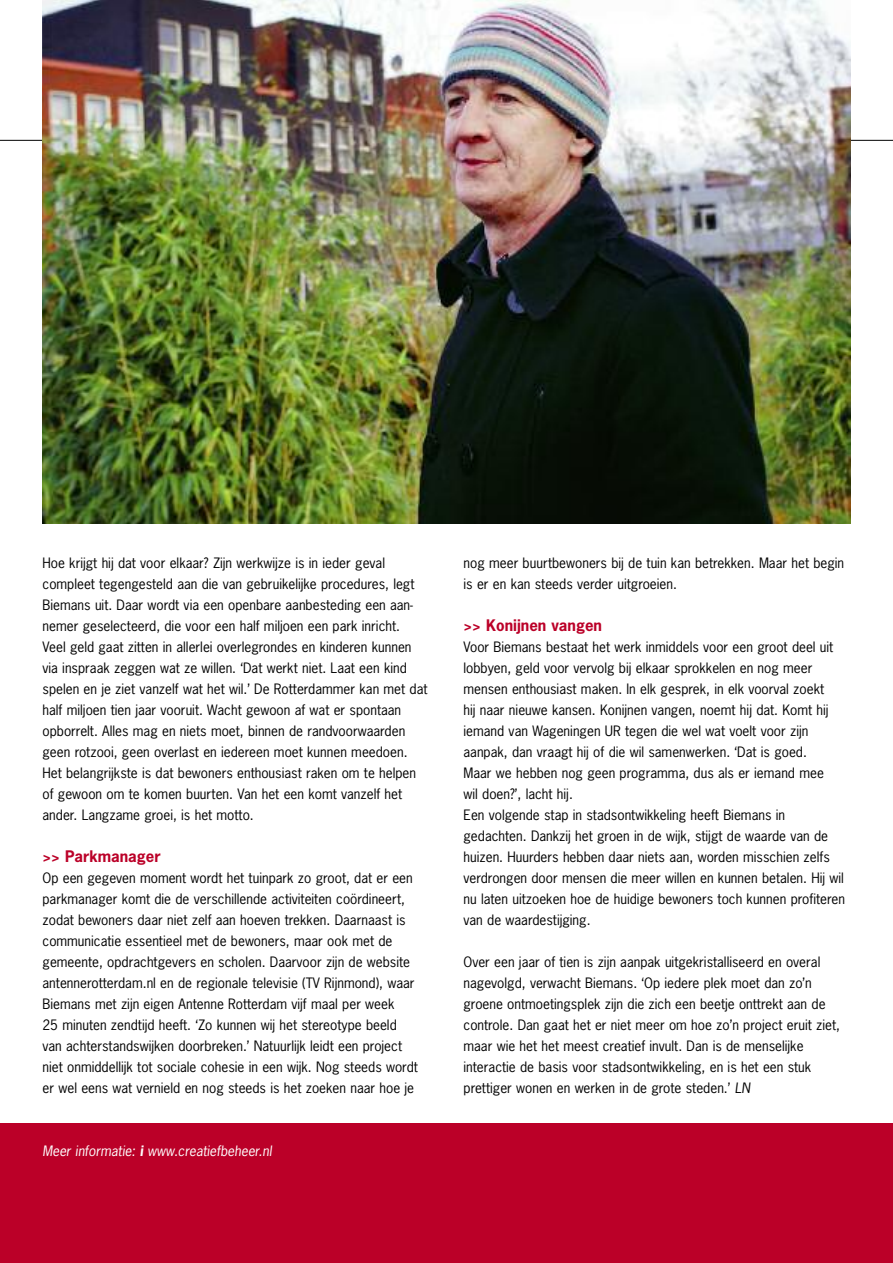
<style>
.page{position:relative;width:893px;height:1263px;background:#fff}
.page>*{position:absolute;margin:0;border:0;box-sizing:border-box;transform-origin:0 0}
.t1{font:700 15px "News Gothic";color:#bb0028}
.t2{font:13.5px/21px "News Gothic";color:#000}
.t3{font:italic 13.5px "News Gothic";color:#fff}
.s1{font-weight:700}
.s2{font-style:italic}
</style>
<div class="page">
<div style="left:0;top:1123px;width:893px;height:140px;background:#bb0028"></div>
<hr style="left:0;top:140px;width:893px;height:1px;background:#000">
<img style="left:43px;top:0;width:807px;height:524px">
<p class="t2" style="left:43px;top:552px;width:387px">Hoe krijgt hij dat voor elkaar? Zijn werkwijze is in ieder geval compleet tegengesteld aan die van gebruikelijke procedures, legt Biemans uit. Daar wordt via een openbare aanbesteding een aan&shy;nemer geselecteerd, die voor een half miljoen een park inricht.<br>Veel geld gaat zitten in allerlei overlegrondes en kinderen kunnen via inspraak zeggen wat ze willen. ‘Dat werkt niet. Laat een kind spelen en je ziet vanzelf wat het wil.’ De Rotterdammer kan met dat half miljoen tien jaar vooruit. Wacht gewoon af wat er spontaan opborrelt. Alles mag en niets moet, binnen de randvoorwaarden geen rotzooi, geen overlast en iedereen moet kunnen meedoen.<br>Het belangrijkste is dat bewoners enthousiast raken om te helpen of gewoon om te komen buurten. Van het een komt vanzelf het ander. Langzame groei, is het motto.</p>
<p class="t1" style="left:43px;top:848px;width:120px">&gt;&gt; Parkmanager</p>
<p class="t2" style="left:43px;top:867px;width:377px">Op een gegeven moment wordt het tuinpark zo groot, dat er een parkmanager komt die de verschillende activiteiten coördineert, zodat bewoners daar niet zelf aan hoeven trekken. Daarnaast is communicatie essentieel met de bewoners, maar ook met de gemeente, opdrachtgevers en scholen. Daarvoor zijn de website antennerotterdam.nl en de regionale televisie (TV Rijnmond), waar Biemans met zijn eigen Antenne Rotterdam vijf maal per week<br>25 minuten zendtijd heeft. ‘Zo kunnen wij het stereotype beeld van achterstandswijken doorbreken.’ Natuurlijk leidt een project niet onmiddellijk tot sociale cohesie in een wijk. Nog steeds wordt er wel eens wat vernield en nog steeds is het zoeken naar hoe je</p>
<p class="t3" style="left:43px;top:1143px;width:231px">Meer informatie: <span class="s1">i</span> www.creatiefbeheer.nl</p>
<p class="t2" style="left:464px;top:552px;width:382px">nog meer buurtbewoners bij de tuin kan betrekken. Maar het begin is er en kan steeds verder uitgroeien.</p>
<p class="t1" style="left:463px;top:617px;width:140px">&gt;&gt; Konijnen vangen</p>
<p class="t2" style="left:463px;top:636px;width:383px">Voor Biemans bestaat het werk inmiddels voor een groot deel uit lobbyen, geld voor vervolg bij elkaar sprokkelen en nog meer mensen enthousiast maken. In elk gesprek, in elk voorval zoekt<br>hij naar nieuwe kansen. Konijnen vangen, noemt hij dat. Komt hij iemand van Wageningen UR tegen die wel wat voelt voor zijn aanpak, dan vraagt hij of die wil samenwerken. ‘Dat is goed.<br>Maar we hebben nog geen programma, dus als er iemand mee<br>wil doen?’, lacht hij.<br>Een volgende stap in stadsontwikkeling heeft Biemans in gedachten. Dankzij het groen in de wijk, stijgt de waarde van de huizen. Huurders hebben daar niets aan, worden misschien zelfs verdrongen door mensen die meer willen en kunnen betalen. Hij wil nu laten uitzoeken hoe de huidige bewoners toch kunnen profiteren van de waardestijging.</p>
<p class="t2" style="left:463px;top:951px;width:378px">Over een jaar of tien is zijn aanpak uitgekristalliseerd en overal nagevolgd, verwacht Biemans. ‘Op iedere plek moet dan zo’n groene ontmoetingsplek zijn die zich een beetje onttrekt aan de controle. Dan gaat het er niet meer om hoe zo’n project eruit ziet, maar wie het het meest creatief invult. Dan is de menselijke interactie de basis voor stadsontwikkeling, en is het een stuk prettiger wonen en werken in de grote steden.’ <span class="s2">LN</span></p>
</div>
